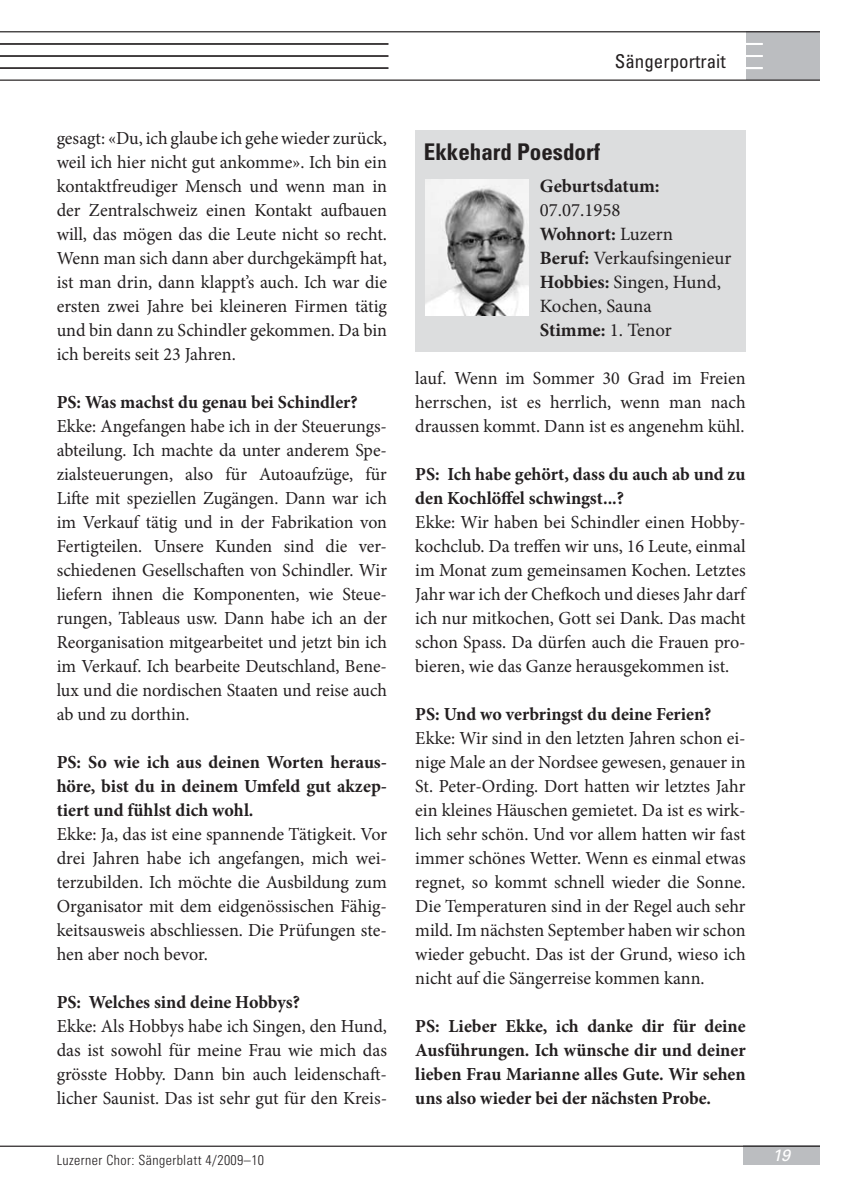
<style>
.page{position:relative;width:842px;height:1191px;background:#fff}
.page>*{position:absolute;margin:0;border:0;box-sizing:border-box;transform-origin:0 0}
.t1{font:700 condensed 23px "Univers";color:#231f20}
.t2{font:condensed 19px "Univers";color:#231f20}
.t3{font:18.8px/24px "Minion Pro";color:#231f20}
.t4{font:700 18.8px "Minion Pro";color:#231f20}
.t5{font:18.4px/24px "Minion Pro";color:#231f20;text-align:justify}
.t6{font:700 18.4px/24px "Minion Pro";color:#231f20;text-align:justify}
.t7{font:italic 16.4px "Univers";color:#fff}
.t8{font:300 condensed 14px "Univers";letter-spacing:.03em;color:#231f20}
.s1{font-weight:700}
</style>
<div class="page">
<div style="left:746px;top:31px;width:73px;height:49px;background:#bbbdc0"></div>
<hr style="left:0;top:80px;width:819px;height:1px;background:#231f20">
<svg style="left:746px;top:43px;width:17px;height:2px"></svg>
<svg style="left:746px;top:55px;width:17px;height:2px"></svg>
<svg style="left:746px;top:67px;width:17px;height:2px"></svg>
<hr style="left:0;top:43px;width:388px;height:2px;background:#231f20">
<hr style="left:0;top:31px;width:819px;height:1px;background:#231f20">
<hr style="left:0;top:55px;width:388px;height:2px;background:#231f20">
<hr style="left:0;top:67px;width:388px;height:2px;background:#231f20">
<div style="left:743px;top:1145px;width:76px;height:20px;background:#bbbdc0"></div>
<hr style="left:0;top:1145px;width:819px;height:1px;background:#231f20">
<div style="left:415px;top:130px;width:331px;height:221px;background:#dcddde"></div>
<img style="left:425px;top:179px;width:103px;height:136px">
<p class="t5" style="left:57px;top:128px;width:332px">gesagt: «Du, ich glaube ich gehe wieder zurück, weil ich hier nicht gut ankomme». Ich bin ein kontaktfreudiger Mensch und wenn man in der Zentralschweiz einen Kontakt aufbauen will, das mögen das die Leute nicht so recht.<br>Wenn man sich dann aber durchgekämpft hat, ist man drin, dann klappt’s auch. Ich war die ersten zwei Jahre bei kleineren Firmen tätig und bin dann zu Schindler gekommen. Da bin ich bereits seit 23 Jahren.</p>
<p class="t6" style="left:57px;top:392px;width:302px">PS: Was machst du genau bei Schindler?</p>
<p class="t5" style="left:57px;top:416px;width:332px">Ekke: Angefangen habe ich in der Steuerungs&shy;abteilung. Ich machte da unter anderem Spe&shy;zialsteuerungen, also für Autoaufzüge, für Lifte mit speziellen Zugängen. Dann war ich im Verkauf tätig und in der Fabrikation von Fertigteilen. Unsere Kunden sind die ver&shy;schiedenen Gesellschaften von Schindler. Wir liefern ihnen die Komponenten, wie Steue&shy;rungen, Tableaus usw. Dann habe ich an der Reorganisation mitgearbeitet und jetzt bin ich im Verkauf. Ich bearbeite Deutschland, Bene&shy;lux und die nordischen Staaten und reise auch ab und zu dorthin.</p>
<p class="t6" style="left:57px;top:752px;width:332px">PS: So wie ich aus deinen Worten heraus&shy;höre, bist du in deinem Umfeld gut akzep&shy;tiert und fühlst dich wohl.</p>
<p class="t5" style="left:57px;top:824px;width:332px">Ekke: Ja, das ist eine spannende Tätigkeit. Vor drei Jahren habe ich angefangen, mich wei&shy;terzubilden. Ich möchte die Ausbildung zum Organisator mit dem eidgenössischen Fähig&shy;keitsausweis abschliessen. Die Prüfungen ste&shy;hen aber noch bevor.</p>
<p class="t6" style="left:57px;top:992px;width:245px">PS: Welches sind deine Hobbys?</p>
<p class="t5" style="left:57px;top:1016px;width:332px">Ekke: Als Hobbys habe ich Singen, den Hund, das ist sowohl für meine Frau wie mich das grösste Hobby. Dann bin auch leidenschaft&shy;licher Saunist. Das ist sehr gut für den Kreis-</p>
<p class="t2" style="left:615px;top:55px;width:112px">Sängerportrait</p>
<p class="t1" style="left:424px;top:143px;width:178px">Ekkehard Poesdorf</p>
<p class="t4" style="left:540px;top:179px;width:121px">Geburtsdatum:</p>
<p class="t3" style="left:540px;top:200px;width:193px">07.07.1958<br><span class="s1">Wohnort:</span> Luzern<br><span class="s1">Beruf:</span> Verkaufsingenieur<br><span class="s1">Hobbies:</span> Singen, Hund,<br>Kochen, Sauna<br><span class="s1">Stimme:</span> 1. Tenor</p>
<p class="t5" style="left:415px;top:368px;width:332px">lauf. Wenn im Sommer 30 Grad im Freien herrschen, ist es herrlich, wenn man nach draussen kommt. Dann ist es angenehm kühl.</p>
<p class="t6" style="left:415px;top:464px;width:332px">PS: Ich habe gehört, dass du auch ab und zu den Kochlöffel schwingst...?</p>
<p class="t5" style="left:415px;top:512px;width:332px">Ekke: Wir haben bei Schindler einen Hobby&shy;kochclub. Da treffen wir uns, 16 Leute, einmal im Monat zum gemeinsamen Kochen. Letztes Jahr war ich der Chefkoch und dieses Jahr darf ich nur mitkochen, Gott sei Dank. Das macht schon Spass. Da dürfen auch die Frauen pro&shy;bieren, wie das Ganze herausgekommen ist.</p>
<p class="t6" style="left:415px;top:704px;width:298px">PS: Und wo verbringst du deine Ferien?</p>
<p class="t5" style="left:415px;top:728px;width:332px">Ekke: Wir sind in den letzten Jahren schon ei&shy;nige Male an der Nordsee gewesen, genauer in St. Peter-Ording. Dort hatten wir letztes Jahr ein kleines Häuschen gemietet. Da ist es wirk&shy;lich sehr schön. Und vor allem hatten wir fast immer schönes Wetter. Wenn es einmal etwas regnet, so kommt schnell wieder die Sonne.<br>Die Temperaturen sind in der Regel auch sehr mild. Im nächsten September haben wir schon wieder gebucht. Das ist der Grund, wieso ich nicht auf die Sängerreise kommen kann.</p>
<p class="t6" style="left:415px;top:1016px;width:332px">PS: Lieber Ekke, ich danke dir für deine Ausführungen. Ich wünsche dir und deiner lieben Frau Marianne alles Gute. Wir sehen uns also wieder bei der nächsten Probe.</p>
<p class="t8" style="left:57px;top:1154px;width:209px">Luzerner Chor: Sängerblatt 4/2009–10</p>
<p class="t7" style="left:772px;top:1149px;width:20px">19</p>
</div>
